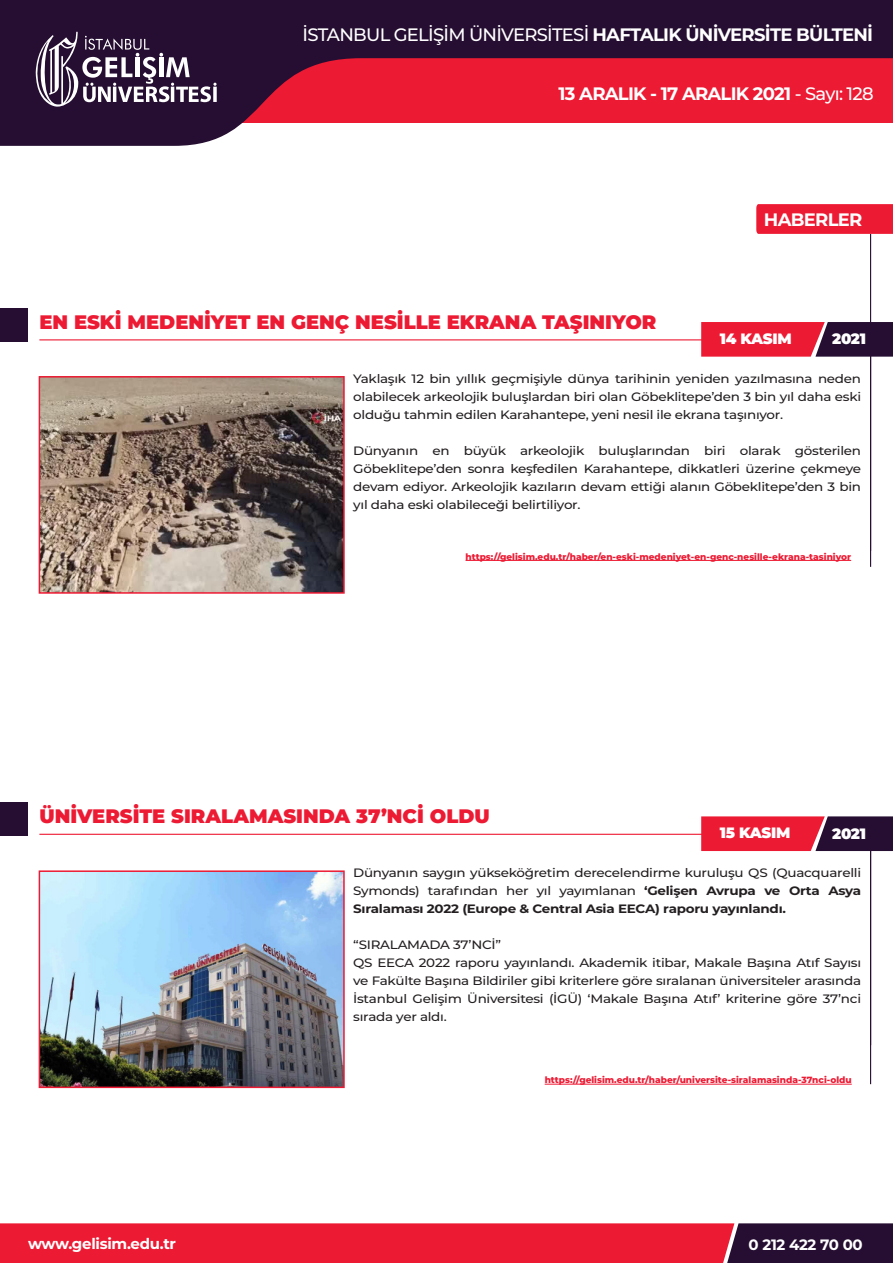
<style>
.page{position:relative;width:893px;height:1263px;background:#fff}
.page>*{position:absolute;margin:0;border:0;box-sizing:border-box;transform-origin:0 0}
.t1{font:900 19.5px "Montserrat";color:#ed1a33}
.t2{font:500 18px "Montserrat";letter-spacing:-.04em;color:#fff}
.t3{font:700 18px "Montserrat";letter-spacing:-.04em;color:#fff}
.t4{font:700 15px "Montserrat";letter-spacing:-.02em;color:#fff}
.t5{font:900 15px "Montserrat";letter-spacing:-.02em;color:#fff}
.t6{font:500 12.15px/18px "Montserrat";letter-spacing:-.02em;color:#231f20;text-align:justify;scale:1.11 1}
.t7{font:800 9px "Montserrat";color:#ed1a33}
.s1{font-weight:700}
.s2{font-weight:500}
</style>
<div class="page">
<svg style="left:0;top:0;width:893px;height:146px;background:#86324d"></svg>
<svg style="left:32px;top:32px;width:185px;height:76px"></svg>
<svg style="left:0;top:1223px;width:893px;height:40px;background:#c91b35"></svg>
<hr style="left:870px;top:234px;width:1px;height:333px;background:#250e31">
<hr style="left:870px;top:841px;width:1px;height:243px;background:#250e31">
<svg style="left:756px;top:204px;width:137px;height:30px;background:#ed1c35"></svg>
<hr style="left:465px;top:560px;width:386px;height:1px;background:#ed1a33">
<hr style="left:545px;top:1084px;width:307px;height:1px;background:#ed1a33">
<div style="left:0;top:308px;width:28px;height:34px;background:#250e31"></div>
<div style="left:0;top:802px;width:28px;height:34px;background:#250e31"></div>
<hr style="left:39px;top:339px;width:681px;height:1px;background:#ed1a33">
<hr style="left:39px;top:834px;width:681px;height:1px;background:#ed1a33">
<svg style="left:701px;top:322px;width:192px;height:35px;background:#a41c38"></svg>
<svg style="left:701px;top:816px;width:192px;height:35px;background:#a41d39"></svg>
<hr style="left:870px;top:331px;width:1px;height:220px;background:#250e31">
<hr style="left:870px;top:826px;width:1px;height:219px;background:#250e31">
<img style="left:42px;top:379px;width:300px;height:212px">
<div style="left:39px;top:376px;width:306px;height:218px;border:2px solid #ed1a33"></div>
<img style="left:42px;top:873px;width:300px;height:212px">
<div style="left:39px;top:870px;width:306px;height:218px;border:2px solid #ed1a33"></div>
<p class="t2" style="left:303px;top:22px;width:572px">İSTANBUL GELİŞİM ÜNİVERSİTESİ <span class="s1">HAFTALIK ÜNİVERSİTE BÜLTENİ</span></p>
<p class="t3" style="left:559px;top:81px;width:317px">13 ARALIK - 17 ARALIK 2021 <span class="s2">- Sayı: 128</span></p>
<p class="t1" style="left:39px;top:307px;width:618px">EN ESKİ MEDENİYET EN GENÇ NESİLLE EKRANA TAŞINIYOR</p>
<p class="t3" style="left:764px;top:206px;width:100px">HABERLER</p>
<p class="t5" style="left:720px;top:327px;width:73px">14 KASIM</p>
<p class="t5" style="left:832px;top:328px;width:35px">2021</p>
<p class="t6" style="left:353px;top:369px;width:459px">Yaklaşık 12 bin yıllık geçmişiyle dünya tarihinin yeniden yazılmasına neden olabilecek arkeolojik buluşlardan biri olan Göbeklitepe’den 3 bin yıl daha eski olduğu tahmin edilen Karahantepe, yeni nesil ile ekrana taşınıyor.</p>
<p class="t6" style="left:353px;top:441px;width:459px">Dünyanın en büyük arkeolojik buluşlarından biri olarak gösterilen Göbeklitepe’den sonra keşfedilen Karahantepe, dikkatleri üzerine çekmeye devam ediyor. Arkeolojik kazıların devam ettiği alanın Göbeklitepe’den 3 bin yıl daha eski olabileceği belirtiliyor.</p>
<p class="t7" style="left:465px;top:550px;width:387px">https://gelisim.edu.tr/haber/en-eski-medeniyet-en-genc-nesille-ekrana-tasiniyor</p>
<p class="t1" style="left:39px;top:801px;width:452px">ÜNİVERSİTE SIRALAMASINDA 37’NCİ OLDU</p>
<p class="t5" style="left:720px;top:821px;width:72px">15 KASIM</p>
<p class="t5" style="left:832px;top:822px;width:35px">2021</p>
<p class="t6" style="left:353px;top:863px;width:459px">Dünyanın saygın yükseköğretim derecelendirme kuruluşu QS (Quacquarelli Symonds) tarafından her yıl yayımlanan <span class="s1">‘Gelişen Avrupa ve Orta Asya Sıralaması 2022 (Europe &amp; Central Asia EECA) raporu yayınlandı.</span></p>
<p class="t6" style="left:353px;top:935px;width:135px">“SIRALAMADA 37’NCİ”</p>
<p class="t6" style="left:353px;top:953px;width:459px">QS EECA 2022 raporu yayınlandı. Akademik itibar, Makale Başına Atıf Sayısı ve Fakülte Başına Bildiriler gibi kriterlere göre sıralanan üniversiteler arasında İstanbul Gelişim Üniversitesi (İGÜ) ‘Makale Başına Atıf’ kriterine göre 37’nci sırada yer aldı.</p>
<p class="t7" style="left:545px;top:1073px;width:309px">https://gelisim.edu.tr/haber/universite-siralamasinda-37nci-oldu</p>
<p class="t4" style="left:28px;top:1233px;width:150px">www.gelisim.edu.tr</p>
<p class="t4" style="left:749px;top:1234px;width:116px">0 212 422 70 00</p>
</div>
